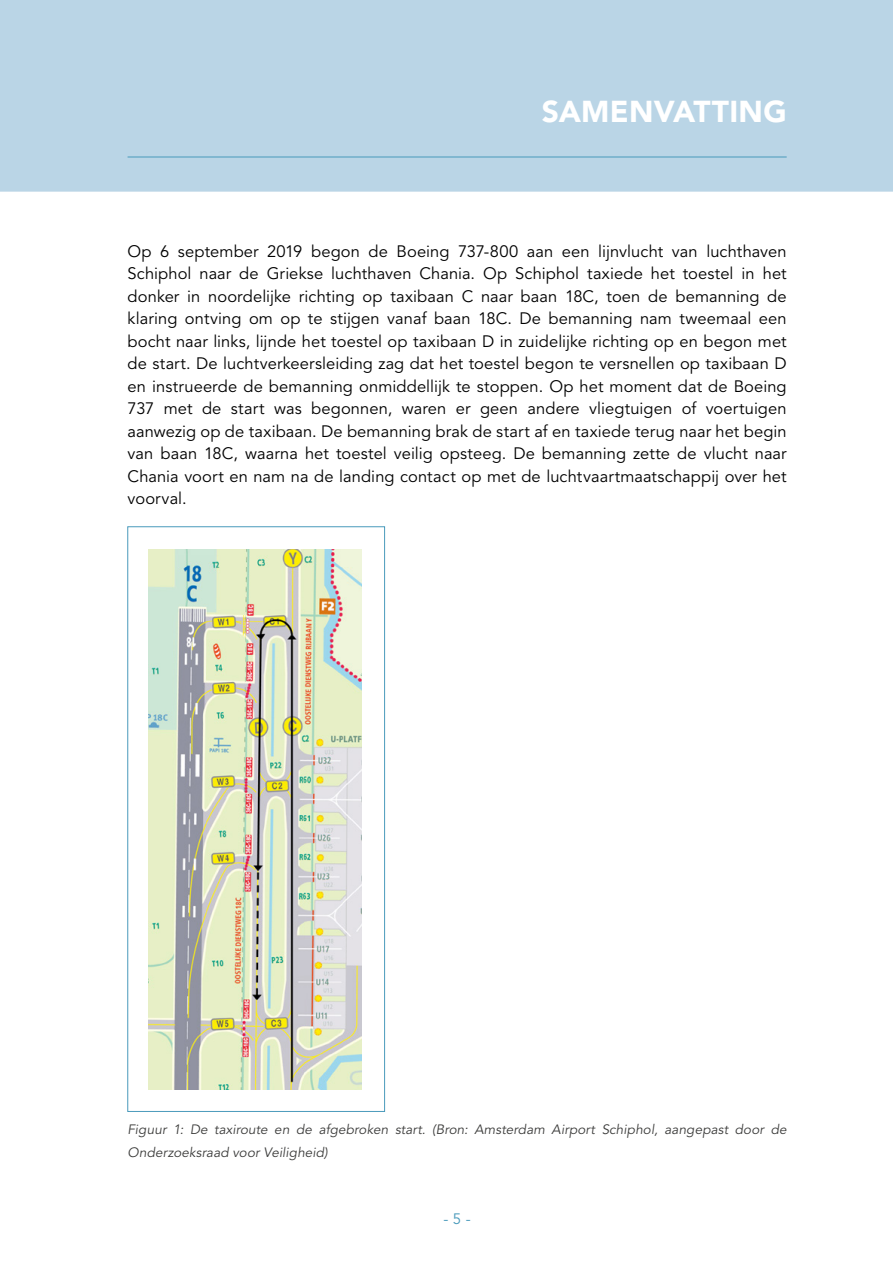
<style>
.page{position:relative;width:893px;height:1263px;background:#fff}
.page>*{position:absolute;margin:0;border:0;box-sizing:border-box;transform-origin:0 0}
.Hoofdstuk_kop_-nr{font:900 30px "Avenir LT Std";letter-spacing:.01em;color:#fff}
.Bodytekst{font:16.5px/22.5px "Avenir LT Std";letter-spacing:.005em;color:#000;text-align:justify}
.t1{font:15px "Avenir LT Std";color:#499abb}
.Bijschrift{font:italic 13.5px/22.5px "Avenir LT Std";letter-spacing:.01em;color:#3c3c3b}
</style>
<div class="page">
<div style="left:0;top:0;width:893px;height:192px;background:#bad5e6"></div>
<hr style="left:128px;top:157px;width:659px;height:1px;background:#499abb">
<div style="left:128px;top:526px;width:257px;height:586px;border:1px solid #499abb"></div>
<img style="left:148px;top:549px;width:213px;height:540px">
<p class="Hoofdstuk_kop_-nr" style="left:542px;top:93px;width:246px">SAMENVATTING</p>
<p class="Bodytekst" style="left:128px;top:240px;width:661px">Op 6 september 2019 begon de Boeing 737-800 aan een lijnvlucht van luchthaven Schiphol naar de Griekse luchthaven Chania. Op Schiphol taxiede het toestel in het donker in noordelijke richting op taxibaan C naar baan 18C, toen de bemanning de klaring ontving om op te stijgen vanaf baan 18C. De bemanning nam tweemaal een bocht naar links, lijnde het toestel op taxibaan D in zuidelijke richting op en begon met de start. De luchtverkeersleiding zag dat het toestel begon te versnellen op taxibaan D en instrueerde de bemanning onmiddellijk te stoppen. Op het moment dat de Boeing 737 met de start was begonnen, waren er geen andere vliegtuigen of voertuigen aanwezig op de taxibaan. De bemanning brak de start af en taxiede terug naar het begin van baan 18C, waarna het toestel veilig opsteeg. De bemanning zette de vlucht naar Chania voort en nam na de landing contact op met de luchtvaartmaatschappij over het voorval.</p>
<p class="Bijschrift" style="left:128px;top:1118px;width:661px">Figuur 1: De taxiroute en de afgebroken start. (Bron: Amsterdam Airport Schiphol, aangepast door de<br>Onderzoeksraad voor Veiligheid)</p>
<p class="t1" style="left:443px;top:1210px;width:29px">- 5 -</p>
</div>
